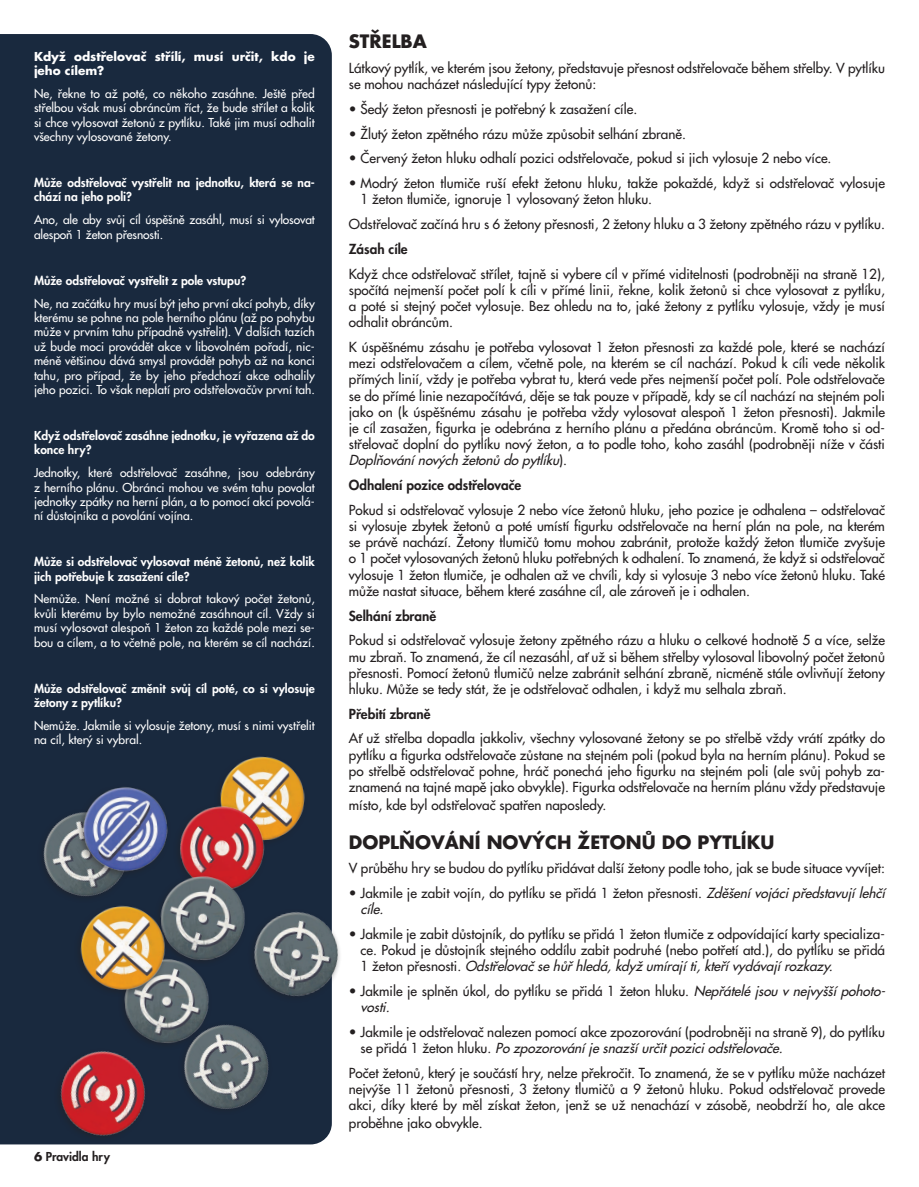
<style>
.page{position:relative;width:919px;height:1187px;background:#fff}
.page>*{position:absolute;margin:0;border:0;box-sizing:border-box;transform-origin:0 0}
.t1{font:18px "Futura Bold CZ";color:#231f20}
.t2{font:13.5px/16.2px "Futura Medium CZ";color:#231f20;text-align:justify}
.t3{font:13.5px "Futura Heavy CZ";color:#231f20}
.t4{font:12px/14.4px "Futura Medium CZ";color:#fff;text-align:justify}
.t5{font:12px/14.4px "Futura Heavy CZ";color:#fff}
.t6{font:12px/14.4px "Futura Bold CZ";color:#fff}
.t7{font:12px "Futura Heavy CZ";color:#231f20}
.s1{font-family:"Futura Bold CZ"}
.s2{font-style:italic}
</style>
<div class="page">
<div style="left:0;top:34px;width:332px;height:1110px;background:#19293e"></div>
<img style="left:5px;top:769px;width:70px;height:176px">
<img style="left:255px;top:877px;width:85px;height:161px">
<img style="left:171px;top:982px;width:138px;height:163px">
<img style="left:34px;top:1013px;width:137px;height:132px">
<img style="left:212px;top:727px;width:103px;height:150px">
<img style="left:75px;top:757px;width:108px;height:119px">
<img style="left:170px;top:776px;width:105px;height:150px">
<img style="left:146px;top:846px;width:109px;height:151px">
<img style="left:72px;top:876px;width:103px;height:150px">
<p class="t6" style="left:34px;top:49px;width:282px">Když odstřelovač střílí, musí určit, kdo je jeho cílem?</p>
<p class="t4" style="left:34px;top:86px;width:282px">Ne, řekne to až poté, co někoho zasáhne. Ještě před střelbou však musí obráncům říct, že bude střílet a kolik si chce vylosovat žetonů z pytlíku. Také jim musí odhalit všechny vylosované žetony.</p>
<p class="t5" style="left:34px;top:175px;width:282px">Může odstřelovač vystřelit na jednotku, která se na&shy;chází na jeho poli?</p>
<p class="t4" style="left:34px;top:213px;width:282px">Ano, ale aby svůj cíl úspěšně zasáhl, musí si vylosovat alespoň 1 žeton přesnosti.</p>
<p class="t5" style="left:34px;top:273px;width:214px">Může odstřelovač vystřelit z pole vstupu?</p>
<p class="t4" style="left:34px;top:296px;width:282px">Ne, na začátku hry musí být jeho první akcí pohyb, díky kterému se pohne na pole herního plánu (až po pohybu může v prvním tahu případně vystřelit). V dalších tazích už bude moci provádět akce v libovolném pořadí, nic&shy;méně většinou dává smysl provádět pohyb až na konci tahu, pro případ, že by jeho předchozí akce odhalily jeho pozici. To však neplatí pro odstřelovačův první tah.</p>
<p class="t5" style="left:34px;top:428px;width:282px">Když odstřelovač zasáhne jednotku, je vyřazena až do konce hry?</p>
<p class="t4" style="left:34px;top:465px;width:282px">Jednotky, které odstřelovač zasáhne, jsou odebrány z herního plánu. Obránci mohou ve svém tahu povolat jednotky zpátky na herní plán, a to pomocí akcí povolá&shy;ní důstojníka a povolání vojína.</p>
<p class="t5" style="left:34px;top:554px;width:282px">Může si odstřelovač vylosovat méně žetonů, než kolik jich potřebuje k zasažení cíle?</p>
<p class="t4" style="left:34px;top:592px;width:282px">Nemůže. Není možné si dobrat takový počet žetonů, kvůli kterému by bylo nemožné zasáhnout cíl. Vždy si musí vylosovat alespoň 1 žeton za každé pole mezi se&shy;bou a cílem, a to včetně pole, na kterém se cíl nachází.</p>
<p class="t5" style="left:34px;top:681px;width:282px">Může odstřelovač změnit svůj cíl poté, co si vylosuje žetony z pytlíku?</p>
<p class="t4" style="left:34px;top:718px;width:282px">Nemůže. Jakmile si vylosuje žetony, musí s nimi vystřelit na cíl, který si vybral.</p>
<p class="t7" style="left:34px;top:1149px;width:77px"><span class="s1">6</span> Pravidla hry</p>
<h1 class="t1" style="left:349px;top:30px;width:79px">STŘELBA</h1>
<p class="t2" style="left:349px;top:60px;width:537px">Látkový pytlík, ve kterém jsou žetony, představuje přesnost odstřelovače během střelby. V pytlíku se mohou nacházet následující typy žetonů:</p>
<p class="t2" style="left:349px;top:101px;width:290px">• Šedý žeton přesnosti je potřebný k zasažení cíle.</p>
<p class="t2" style="left:349px;top:126px;width:338px">• Žlutý žeton zpětného rázu může způsobit selhání zbraně.</p>
<p class="t2" style="left:349px;top:150px;width:484px">• Červený žeton hluku odhalí pozici odstřelovače, pokud si jich vylosuje 2 nebo více.</p>
<p class="t2" style="left:360px;top:175px;width:526px;text-indent:-12px">• Modrý žeton tlumiče ruší efekt žetonu hluku, takže pokaždé, když si odstřelovač vylosuje<br>1 žeton tlumiče, ignoruje 1 vylosovaný žeton hluku.</p>
<p class="t2" style="left:349px;top:216px;width:537px">Odstřelovač začíná hru s 6 žetony přesnosti, 2 žetony hluku a 3 žetony zpětného rázu v pytlíku.</p>
<p class="t3" style="left:349px;top:240px;width:60px">Zásah cíle</p>
<p class="t2" style="left:349px;top:265px;width:537px">Když chce odstřelovač střílet, tajně si vybere cíl v přímé viditelnosti (podrobněji na straně 12), spočítá nejmenší počet polí k cíli v přímé linii, řekne, kolik žetonů si chce vylosovat z pytlíku, a poté si stejný počet vylosuje. Bez ohledu na to, jaké žetony z pytlíku vylosuje, vždy je musí odhalit obráncům.</p>
<p class="t2" style="left:349px;top:339px;width:537px">K úspěšnému zásahu je potřeba vylosovat 1 žeton přesnosti za každé pole, které se nachází mezi odstřelovačem a cílem, včetně pole, na kterém se cíl nachází. Pokud k cíli vede několik přímých linií, vždy je potřeba vybrat tu, která vede přes nejmenší počet polí. Pole odstřelovače se do přímé linie nezapočítává, děje se tak pouze v případě, kdy se cíl nachází na stejném poli jako on (k úspěšnému zásahu je potřeba vždy vylosovat alespoň 1 žeton přesnosti). Jakmile je cíl zasažen, figurka je odebrána z herního plánu a předána obráncům. Kromě toho si od&shy;střelovač doplní do pytlíku nový žeton, a to podle toho, koho zasáhl (podrobněji níže v části <span class="s2">Doplňovánínových žetonů do pytlíku</span>) .</p>
<p class="t3" style="left:349px;top:476px;width:174px">Odhalení pozice odstřelovače</p>
<p class="t2" style="left:349px;top:501px;width:537px">Pokud si odstřelovač vylosuje 2 nebo více žetonů hluku, jeho pozice je odhalena – odstřelovač si vylosuje zbytek žetonů a poté umístí figurku odstřelovače na herní plán na pole, na kterém se právě nachází. Žetony tlumičů tomu mohou zabránit, protože každý žeton tlumiče zvyšuje o 1 počet vylosovaných žetonů hluku potřebných k odhalení. To znamená, že když si odstřelovač vylosuje 1 žeton tlumiče, je odhalen až ve chvíli, kdy si vylosuje 3 nebo více žetonů hluku. Také může nastat situace, během které zasáhne cíl, ale zároveň je i odhalen.</p>
<p class="t3" style="left:349px;top:607px;width:89px">Selhání zbraně</p>
<p class="t2" style="left:349px;top:632px;width:537px">Pokud si odstřelovač vylosuje žetony zpětného rázu a hluku o celkové hodnotě 5 a více, selže mu zbraň. To znamená, že cíl nezasáhl, ať už si během střelby vylosoval libovolný počet žetonů přesnosti. Pomocí žetonů tlumičů nelze zabránit selhání zbraně, nicméně stále ovlivňují žetony hluku. Může se tedy stát, že je odstřelovač odhalen, i když mu selhala zbraň.</p>
<p class="t3" style="left:349px;top:705px;width:83px">Přebití zbraně</p>
<p class="t2" style="left:349px;top:730px;width:537px">Ať už střelba dopadla jakkoliv, všechny vylosované žetony se po střelbě vždy vrátí zpátky do pytlíku a figurka odstřelovače zůstane na stejném poli (pokud byla na herním plánu). Pokud se po střelbě odstřelovač pohne, hráč ponechá jeho figurku na stejném poli (ale svůj pohyb za&shy;znamená na tajné mapě jako obvykle). Figurka odstřelovače na herním plánu vždy představuje</p>
<p class="t2" style="left:349px;top:797px;width:259px">místo, kde byl odstřelovač spatřen naposledy.</p>
<h1 class="t1" style="left:349px;top:829px;width:427px">DOPLŇOVÁNÍ NOVÝCH ŽETONŮ DO PYTLÍKU</h1>
<p class="t2" style="left:349px;top:860px;width:537px">V průběhu hry se budou do pytlíku přidávat další žetony podle toho, jak se bude situace vyvíjet:</p>
<p class="t2" style="left:360px;top:885px;width:529px;text-indent:-12px">• Jakmile je zabit vojín, do pytlíku se přidá 1 žeton přesnosti. <span class="s2">Zděšenívojácipředstavujílehčí cíle.</span></p>
<p class="t2" style="left:360px;top:925px;width:526px;text-indent:-12px">• Jakmile je zabit důstojník, do pytlíku se přidá 1 žeton tlumiče z odpovídající karty specializa&shy;ce. Pokud je důstojník stejného oddílu zabit podruhé (nebo potřetí atd.), do pytlíku se přidá 1 ž e t o n p ř e s n o s t i . <span class="s2">Odstřelovačsehůřhledá,kdyžumírajíti,kteřívydávajírozkazy.</span></p>
<p class="t2" style="left:360px;top:983px;width:529px;text-indent:-12px">• Jakmile je splněn úkol, do pytlíku se přidá 1 žeton hluku. <span class="s2">Nepřátelé jsou vnejvyšší pohoto&shy;vosti.</span></p>
<p class="t2" style="left:360px;top:1023px;width:526px;text-indent:-12px">• Jakmile je odstřelovač nalezen pomocí akce zpozorování (podrobněji na straně 9), do pytlíku s e p ř i d á 1 ž e t o n h l u k u . <span class="s2">Po zpozorováníjesnazšíurčitpoziciodstřelovače.</span></p>
<p class="t2" style="left:349px;top:1064px;width:537px">Počet žetonů, který je součástí hry, nelze překročit. To znamená, že se v pytlíku může nacházet nejvýše 11 žetonů přesnosti, 3 žetony tlumičů a 9 žetonů hluku. Pokud odstřelovač provede akci, díky které by měl získat žeton, jenž se už nenachází v zásobě, neobdrží ho, ale akce</p>
<p class="t2" style="left:349px;top:1115px;width:135px">proběhne jako obvykle.</p>
</div>
